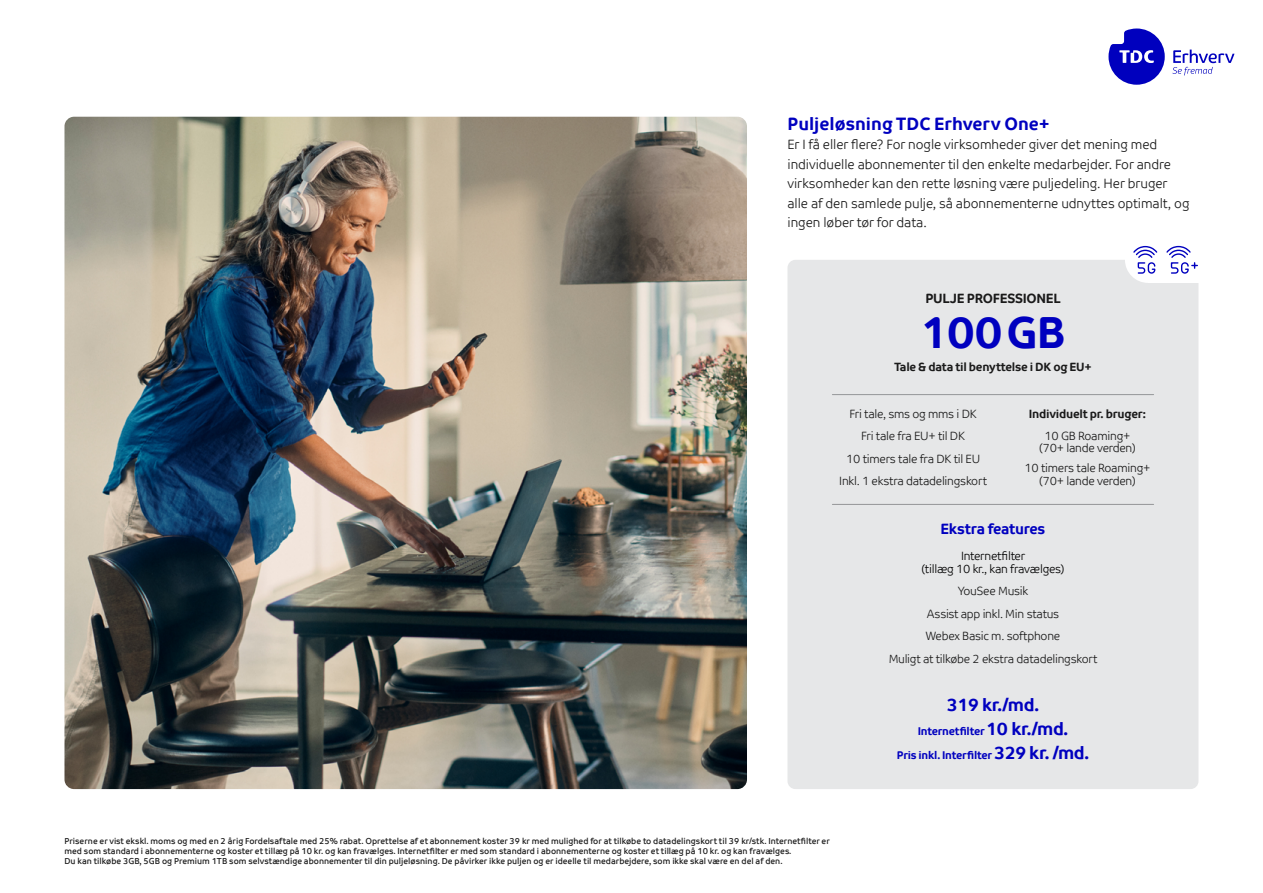
<style>
.page{position:relative;width:1263px;height:893px;background:#fff}
.page>*{position:absolute;margin:0;border:0;box-sizing:border-box;transform-origin:0 0}
.t1{font:700 45px "TDC";color:#0000bf}
.t2{font:700 18px "TDC";color:#0000bf}
.t3{font:700 15px "TDC";letter-spacing:-.02em;color:#0000bf}
.t4{font:13.5px/19.5px "TDC Light";letter-spacing:-.005em;color:#1a1a1a}
.t5{font:700 13.5px "TDC";letter-spacing:-.02em;color:#1a1a1a}
.t6{font:12px/22.5px "TDC Light";letter-spacing:-.02em;color:#1a1a1a;text-align:center}
.t7{font:700 12px "TDC";letter-spacing:-.02em;color:#1a1a1a}
.t8{font:12px/12.8px "TDC Light";letter-spacing:-.02em;color:#000;text-align:center}
.t9{font:700 11.25px/24px "TDC";letter-spacing:-.02em;color:#0000bf;text-align:center}
.t10{font:8.7px/10.5px "TDC";color:#1a1a1a}
.s1{font-size:18px}
</style>
<div class="page">
<img style="left:64px;top:117px;width:683px;height:672px">
<svg style="left:1108px;top:29px;width:57px;height:56px"></svg>
<svg style="left:1172px;top:50px;width:62px;height:25px"></svg>
<div style="left:787px;top:260px;width:411px;height:529px;background:#e6e7e8;border-radius:8px"></div>
<hr style="left:832px;top:504px;width:321px;height:1px;background:#949698">
<hr style="left:832px;top:394px;width:321px;height:1px;background:#949698">
<div style="left:1125px;top:237px;width:46px;height:46px;background:#fff;border-radius:50%"></div>
<div style="left:1148px;top:256px;width:64px;height:27px;background:#fff"></div>
<svg style="left:1133px;top:245px;width:25px;height:29px"></svg>
<svg style="left:1166px;top:245px;width:31px;height:29px"></svg>
<h2 class="t2" style="left:787px;top:113px;width:264px">Puljeløsning TDC Erhverv One+</h2>
<p class="t4" style="left:787px;top:135px;width:403px">Er I få eller flere? For nogle virksomheder giver det mening med individuelle abonnementer til den enkelte medarbejder. For andre virksomheder kan den rette løsning være puljedeling. Her bruger alle af den samlede pulje, så abonnementerne udnyttes optimalt, og ingen løber tør for data.</p>
<h3 class="t5" style="left:925px;top:290px;width:137px">PULJE PROFESSIONEL</h3>
<h1 class="t1" style="left:920px;top:305px;width:147px">100 GB</h1>
<h3 class="t7" style="left:894px;top:359px;width:199px">Tale &amp; data til benyttelse i DK og EU+</h3>
<h3 class="t6" style="left:839px;top:403px;width:149px">Fri tale, sms og mms i DK<br>Fri tale fra EU+ til DK<br>10 timers tale fra DK til EU<br>Inkl. 1 ekstra datadelingskort</h3>
<h3 class="t7" style="left:1029px;top:406px;width:119px">Individuelt pr. bruger:</h3>
<h3 class="t6" style="left:1039px;top:429px;width:98px;line-height:12.8px">10 GB Roaming+ (70+ lande verden)</h3>
<h3 class="t6" style="left:1024px;top:461px;width:127px;line-height:12.8px">10 timers tale Roaming+ (70+ lande verden)</h3>
<h3 class="t3" style="left:940px;top:520px;width:106px">Ekstra features</h3>
<h3 class="t8" style="left:922px;top:549px;width:144px">Internetfilter<br>(tillæg 10 kr., kan fravælges)</h3>
<h3 class="t6" style="left:889px;top:580px;width:210px">YouSee Musik<br>Assist app inkl. Min status<br>Webex Basic m. softphone<br>Muligt at tilkøbe 2 ekstra datadelingskort</h3>
<p class="t10" style="left:64px;top:835px;width:767px">Priserne er vist ekskl. moms og med en 2 årig Fordelsaftale med 25% rabat. Oprettelse af et abonnement koster 39 kr med mulighed for at tilkøbe to datadelingskort til 39 kr/stk. Internetfilter er med som standard i abonnementerne og koster et tillæg på 10 kr. og kan fravælges. Internetfilter er med som standard i abonnementerne og koster et tillæg på 10 kr. og kan fravælges.<br>Du kan tilkøbe 3GB, 5GB og Premium 1TB som selvstændige abonnementer til din puljeløsning. De påvirker ikke puljen og er ideelle til medarbejdere, som ikke skal være en del af den.</p>
<h2 class="t2" style="left:947px;top:694px;width:94px">319 kr./md.</h2>
<p class="t9" style="left:897px;top:719px;width:194px">Internetfilter <span class="s1">10 kr./md.<br></span>Pris inkl. Interfilter <span class="s1">329 kr. /md.</span></p>
</div>
